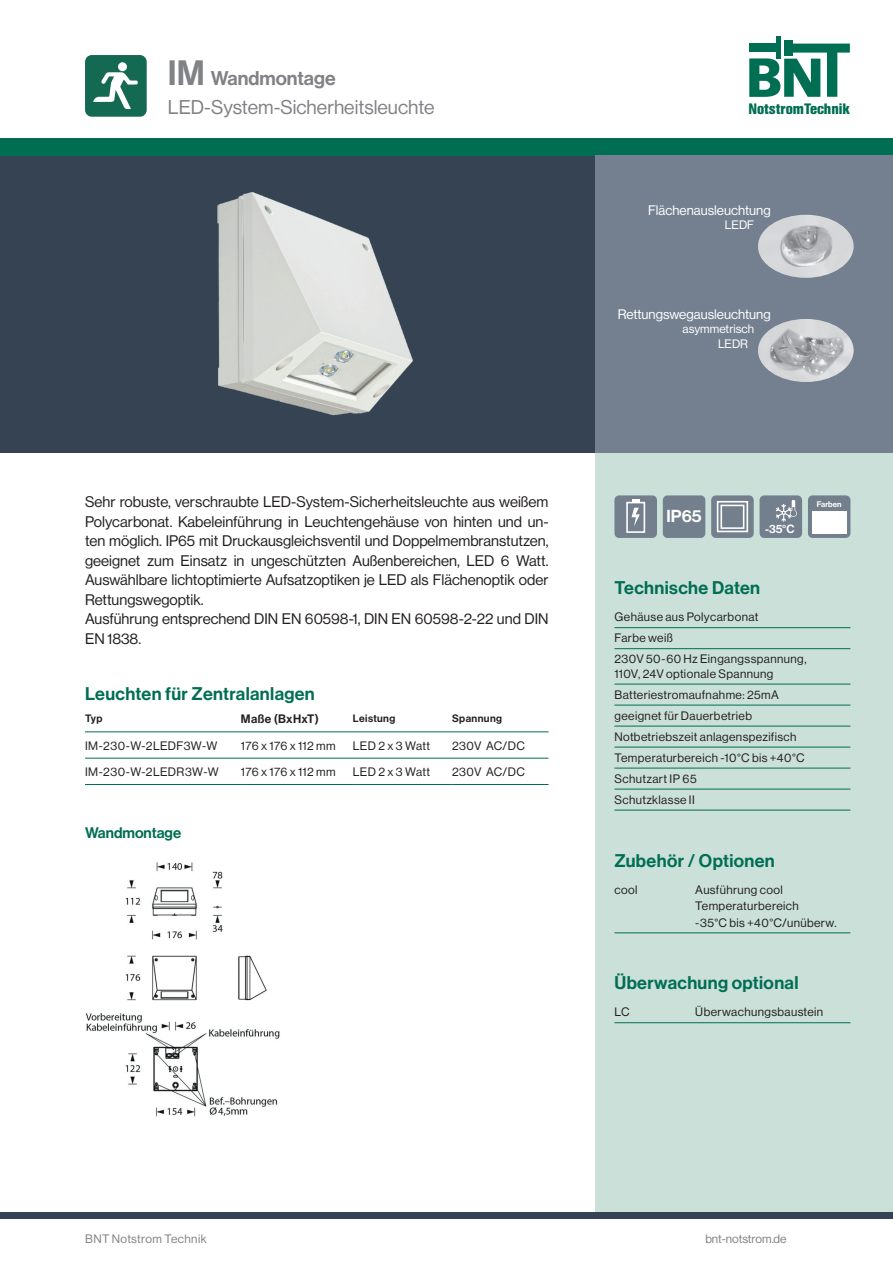
<style>
.page{position:relative;width:893px;height:1263px;background:#fff}
.page>*{position:absolute;margin:0;border:0;box-sizing:border-box;transform-origin:0 0}
.t1{font:19.5px "N Haas Grotesk DS Std 55 Rg";color:#808285}
.t2{font:19.5px "N Haas Grotesk DS Std 65 Md";color:#808285}
.t3{font:18px "N Haas Grotesk DS Std 65 Md";letter-spacing:.02em;color:#006e53}
.t4{font:16.95px "N Haas Grotesk DS Std 65 Md";color:#fff}
.t5{font:15px/19.5px "N Haas Grotesk DS Std 55 Rg";color:#231f20}
.t6{font:700 15px "Helvetica Con BQ";color:#006e53}
.t7{font:15px "N Haas Grotesk DS Std 65 Md";color:#006e53}
.t8{font:13.5px "N Haas Grotesk DS Std 55 Rg";color:#fff}
.t9{font:12px/21px "N Haas Grotesk DS Std 55 Rg";letter-spacing:.035em;color:#231f20}
.t10{font:12px "N Haas Grotesk DS Std 55 Rg";letter-spacing:.015em;color:#808285}
.t11{font:12px/14.4px "N Haas Grotesk DS Std 55 Rg";color:#fff}
.t12{font:12px "N Haas Grotesk DS Std 65 Md";letter-spacing:.025em;color:#231f20}
.t13{font:11.7px "N Haas Grotesk DS Std 65 Md";color:#fff}
.t14{font:10.5px "N Haas Grotesk DS Std 65 Md";letter-spacing:.04em;color:#231f20}
.t15{font:7.95px "N Haas Grotesk DS Std 65 Md";color:#fff}
.s1{font-size:34.5px}
</style>
<div class="page">
<div style="left:0;top:155px;width:595px;height:298px;background:#364352"></div>
<div style="left:0;top:138px;width:893px;height:17px;background:#006e53"></div>
<div style="left:595px;top:453px;width:298px;height:762px;background:#cbe0d9"></div>
<svg style="left:749px;top:44px;width:101px;height:53px"></svg>
<div style="left:784px;top:40px;width:9px;height:16px;background:#006e53"></div>
<div style="left:749px;top:43px;width:31px;height:9px;background:#006e53"></div>
<hr style="left:776px;top:36px;width:4px;height:23px;background:#006e53">
<div style="left:0;top:1212px;width:893px;height:6px;background:#364352"></div>
<div style="left:86px;top:56px;width:59px;height:59px;background:#136952;border-radius:5px"></div>
<div style="left:85px;top:55px;width:62px;height:62px;border:3px solid #136952;border-radius:5px"></div>
<div style="left:118px;top:62px;width:9px;height:9px;background:#fff;border-radius:50%"></div>
<svg style="left:93px;top:72px;width:45px;height:37px"></svg>
<div style="left:595px;top:155px;width:298px;height:298px;background:#74808f"></div>
<hr style="left:614px;top:627px;width:236px;height:1px;background:#006e53">
<hr style="left:614px;top:648px;width:236px;height:1px;background:#006e53">
<hr style="left:614px;top:684px;width:236px;height:1px;background:#006e53">
<hr style="left:614px;top:705px;width:236px;height:1px;background:#006e53">
<hr style="left:614px;top:726px;width:236px;height:1px;background:#006e53">
<hr style="left:614px;top:747px;width:236px;height:1px;background:#006e53">
<hr style="left:614px;top:768px;width:236px;height:1px;background:#006e53">
<hr style="left:614px;top:789px;width:236px;height:1px;background:#006e53">
<hr style="left:614px;top:810px;width:236px;height:1px;background:#006e53">
<hr style="left:85px;top:731px;width:156px;height:1px;background:#006e53">
<hr style="left:241px;top:731px;width:112px;height:1px;background:#006e53">
<hr style="left:353px;top:731px;width:99px;height:1px;background:#006e53">
<hr style="left:452px;top:731px;width:97px;height:1px;background:#006e53">
<hr style="left:85px;top:758px;width:156px;height:1px;background:#006e53">
<hr style="left:241px;top:758px;width:112px;height:1px;background:#006e53">
<hr style="left:353px;top:758px;width:99px;height:1px;background:#006e53">
<hr style="left:452px;top:758px;width:97px;height:1px;background:#006e53">
<hr style="left:85px;top:784px;width:156px;height:1px;background:#006e53">
<hr style="left:241px;top:784px;width:112px;height:1px;background:#006e53">
<hr style="left:353px;top:784px;width:99px;height:1px;background:#006e53">
<hr style="left:452px;top:784px;width:97px;height:1px;background:#006e53">
<hr style="left:614px;top:932px;width:236px;height:1px;background:#006e53">
<img style="left:85px;top:862px;width:195px;height:255px">
<img style="left:758px;top:215px;width:96px;height:63px">
<img style="left:758px;top:319px;width:96px;height:63px">
<img style="left:217px;top:192px;width:196px;height:224px">
<hr style="left:614px;top:1022px;width:236px;height:1px;background:#006e53">
<div style="left:615px;top:496px;width:41px;height:41px;background:#747f8e;border-radius:4px"></div>
<div style="left:614px;top:495px;width:43px;height:43px;border:2px solid #747f8e;border-radius:4px"></div>
<div style="left:626px;top:502px;width:19px;height:31px;border:2px solid #fff"></div>
<svg style="left:632px;top:499px;width:8px;height:27px"></svg>
<div style="left:664px;top:496px;width:40px;height:41px;background:#747f8e;border-radius:4px"></div>
<div style="left:663px;top:495px;width:42px;height:43px;border:2px solid #747f8e;border-radius:4px"></div>
<div style="left:712px;top:496px;width:41px;height:41px;background:#747f8e;border-radius:4px"></div>
<div style="left:711px;top:495px;width:43px;height:43px;border:2px solid #747f8e;border-radius:4px"></div>
<svg style="left:716px;top:501px;width:33px;height:32px"></svg>
<div style="left:761px;top:496px;width:40px;height:41px;background:#747f8e;border-radius:4px"></div>
<div style="left:760px;top:495px;width:42px;height:43px;border:2px solid #747f8e;border-radius:4px"></div>
<svg style="left:776px;top:500px;width:21px;height:22px"></svg>
<div style="left:809px;top:496px;width:40px;height:41px;background:#747f8e;border-radius:4px"></div>
<div style="left:808px;top:495px;width:42px;height:43px;border:2px solid #747f8e;border-radius:4px"></div>
<div style="left:812px;top:512px;width:34px;height:22px;background:#fff"></div>
<h1 class="t2" style="left:168px;top:67px;width:169px"><span class="s1">IM</span> Wandmontage</h1>
<h1 class="t1" style="left:168px;top:96px;width:268px">LED-System-Sicherheitsleuchte</h1>
<p class="t5" style="left:85px;top:492px;width:465px">Sehr robuste, verschraubte LED-System-Sicherheitsleuchte aus weißem Polycarbonat. Kabeleinführung in Leuchtengehäuse von hinten und un&shy;ten möglich. IP65 mit Druckausgleichsventil und Doppelmembranstutzen, geeignet zum Einsatz in ungeschützten Außenbereichen, LED 6 Watt.<br>Auswählbare lichtoptimierte Aufsatzoptiken je LED als Flächenoptik oder Rettungswegoptik.<br>Ausführung entsprechend DIN EN 60598-1, DIN EN 60598-2-22 und DIN EN 1838.</p>
<h2 class="t3" style="left:85px;top:683px;width:231px">Leuchten für Zentralanlagen</h2>
<p class="t14" style="left:85px;top:712px;width:19px">Typ</p>
<p class="t12" style="left:241px;top:712px;width:80px">Maße (BxHxT)</p>
<p class="t14" style="left:353px;top:712px;width:44px">Leistung</p>
<p class="t14" style="left:452px;top:712px;width:51px">Spannung</p>
<p class="t9" style="left:85px;top:735px;width:134px">IM-230-W-2LEDF3W-W</p>
<p class="t9" style="left:241px;top:735px;width:96px">176 x 176 x 112 mm</p>
<p class="t9" style="left:353px;top:735px;width:79px">LED 2 x 3 Watt</p>
<p class="t9" style="left:452px;top:735px;width:74px">230V AC/DC</p>
<p class="t9" style="left:85px;top:761px;width:135px">IM-230-W-2LEDR3W-W</p>
<p class="t9" style="left:241px;top:761px;width:96px">176 x 176 x 112 mm</p>
<p class="t9" style="left:353px;top:761px;width:79px">LED 2 x 3 Watt</p>
<p class="t9" style="left:452px;top:761px;width:74px">230V AC/DC</p>
<p class="t7" style="left:85px;top:824px;width:98px">Wandmontage</p>
<p class="t6" style="left:748px;top:100px;width:103px">NotstromTechnik</p>
<p class="t8" style="left:648px;top:202px;width:124px">Flächenausleuchtung</p>
<p class="t11" style="left:725px;top:218px;width:31px">LEDF</p>
<p class="t8" style="left:618px;top:306px;width:154px">Rettungswegausleuchtung</p>
<p class="t11" style="left:718px;top:322px;width:38px;text-indent:-35px">asymmetrisch<br>LEDR</p>
<h3 class="t4" style="left:667px;top:506px;width:37px">IP65</h3>
<p class="t13" style="left:765px;top:522px;width:31px">-35°C</p>
<p class="t15" style="left:817px;top:500px;width:26px">Farben</p>
<h2 class="t3" style="left:614px;top:578px;width:147px">Technische Daten</h2>
<p class="t9" style="left:614px;top:607px;width:194px">Gehäuse aus Polycarbonat<br>Farbe weiß<br>230V 50-60 Hz Eingangsspannung,</p>
<p class="t9" style="left:614px;top:663px;width:192px">110V, 24V optionale Spannung<br>Batteriestromaufnahme: 25mA geeignet für Dauerbetrieb<br>Notbetriebszeit anlagenspezifisch<br>Temperaturbereich -10°C bis +40°C<br>Schutzart IP 65<br>Schutzklasse II</p>
<h2 class="t3" style="left:614px;top:850px;width:162px">Zubehör / Optionen</h2>
<p class="t9" style="left:614px;top:879px;width:25px">cool</p>
<p class="t9" style="left:695px;top:881px;width:143px;line-height:16.5px">Ausführung cool<br>Temperaturbereich<br>-35°C bis +40°C/unüberw.</p>
<h2 class="t3" style="left:614px;top:973px;width:185px">Überwachung optional</h2>
<p class="t9" style="left:614px;top:1002px;width:17px">LC</p>
<p class="t9" style="left:695px;top:1002px;width:129px">Überwachungsbaustein</p>
<p class="t10" style="left:85px;top:1231px;width:123px">BNT Notstrom Technik</p>
<p class="t10" style="left:705px;top:1231px;width:83px">bnt-notstrom.de</p>
</div>
